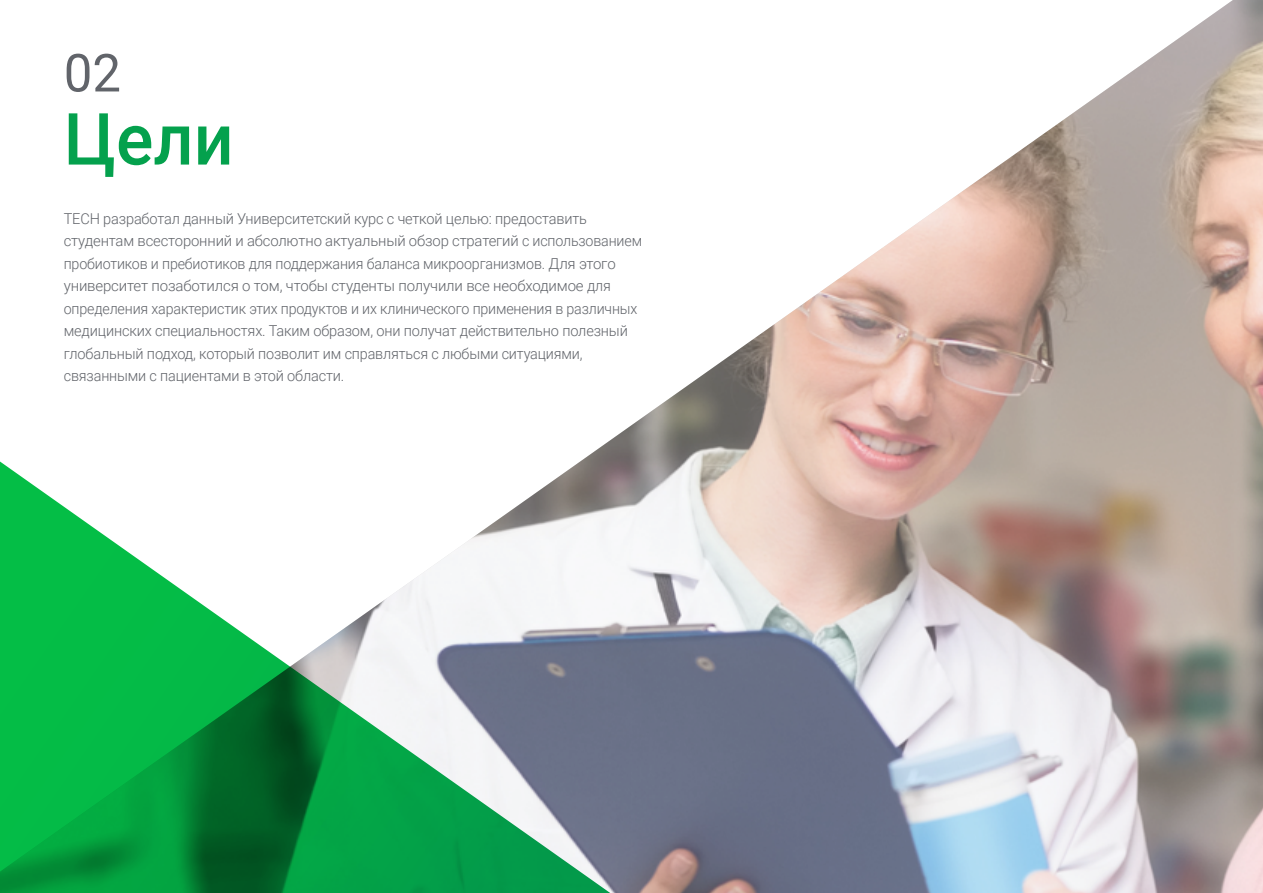
<style>
.page{position:relative;width:1263px;height:893px;background:#fff}
.page>*{position:absolute;margin:0;border:0;box-sizing:border-box;transform-origin:0 0}
.t1{font:500 72px "Roboto";color:#04a14d}
.t2{font:52.5px "Roboto";color:#61646a}
.t3{font:300 15px/22.5px "Roboto";letter-spacing:-.01em;color:#61646a}
</style>
<div class="page">
<img style="left:602px;top:0;width:661px;height:893px">
<svg style="left:0;top:446px;width:640px;height:447px"></svg>
<h2 class="t2" style="left:64px;top:36px;width:59px">02</h2>
<h1 class="t1" style="left:64px;top:89px;width:171px">Цели</h1>
<p class="t3" style="left:64px;top:207px;width:580px">TECH разработал данный Университетский курс с четкой целью: предоставить студентам всесторонний и абсолютно актуальный обзор стратегий с использованием пробиотиков и пребиотиков для поддержания баланса микроорганизмов. Для этого университет позаботился о том, чтобы студенты получили все необходимое для определения характеристик этих продуктов и их клинического применения в различных медицинских специальностях. Таким образом, они получат действительно полезный глобальный подход, который позволит им справляться с любыми ситуациями, связанными с пациентами в этой области.</p>
</div>
